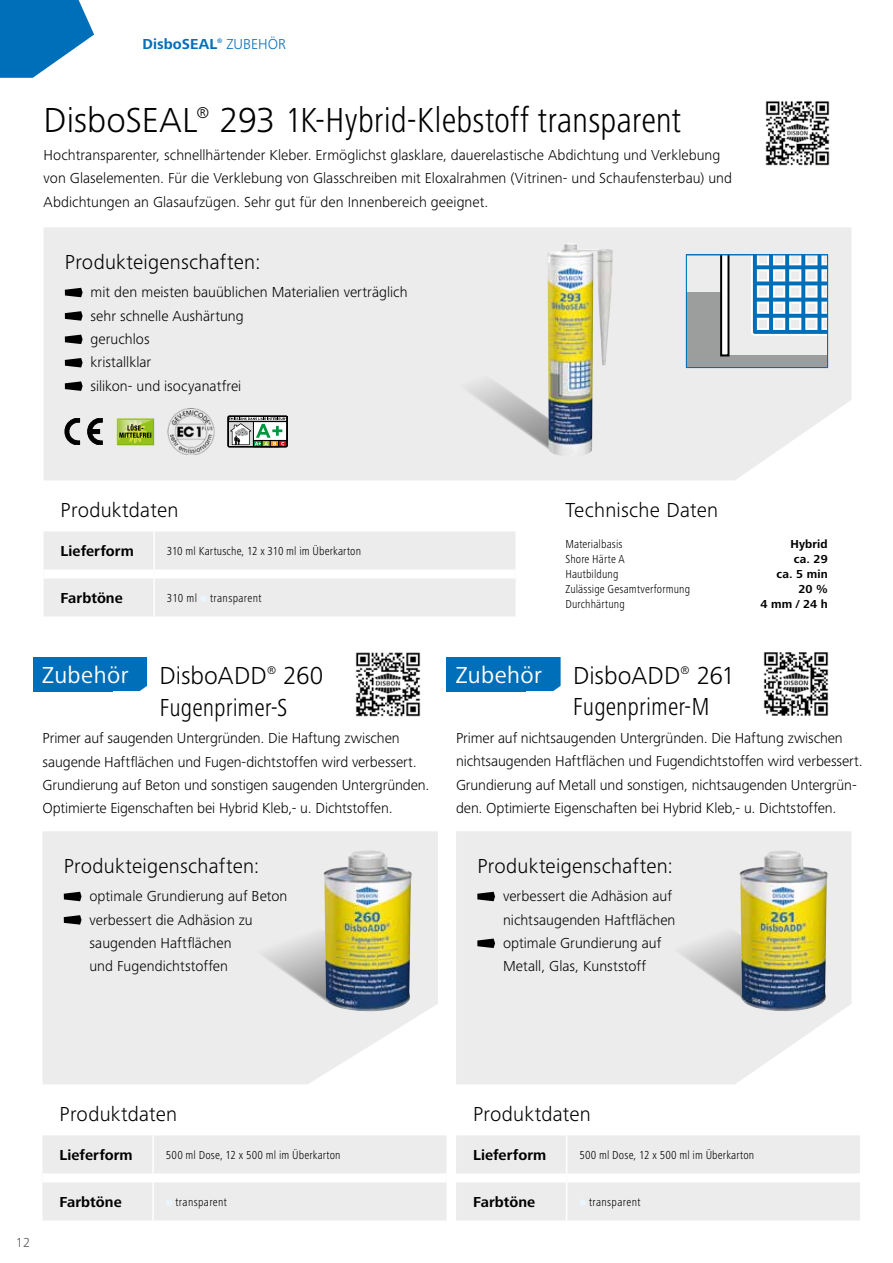
<style>
.page{position:relative;width:893px;height:1263px;background:#fff}
.page>*{position:absolute;margin:0;border:0;box-sizing:border-box;transform-origin:0 0}
.t1{font:300 condensed 36px "Frutiger Next LTW1 G";color:#000}
.t2{font:300 condensed 25.5px/31.5px "Frutiger Next LTW1 G";color:#000}
.t3{font:24px "Frutiger Next LTW1 G";letter-spacing:.02em;color:#fff}
.t4{font:300 21px "Frutiger Next LTW1 G";letter-spacing:.01em;color:#000}
.t5{font:300 15px/23.4px "Frutiger Next LTW1 G";color:#000}
.t6{font:700 15px "Frutiger Next LTW1 G";letter-spacing:.005em;color:#000}
.t7{font:700 15px "Frutiger Next LTW1 G";letter-spacing:.005em;color:#006fb9}
.t8{font:300 15px "Frutiger Next LTW1 G";letter-spacing:.005em;color:#006fb9}
.t9{font:300 13.5px "Frutiger Next LTW1 G";color:#565656}
.t10{font:300 condensed 12px "Frutiger Next LTW1 G";letter-spacing:.01em;color:#000}
.t11{font:300 condensed 12px "Frutiger Next LTW1 G";letter-spacing:.03em;color:#000}
.t12{font:700 12px "Frutiger Next LTW1 G";letter-spacing:.01em;color:#000}
.t13{font:700 6.75px "Frutiger Next LTW1 G";color:#006fb9}
.s1{font-stretch:normal}
.s2{font-weight:400;font-stretch:normal;font-size:24px;color:#fff}
</style>
<div class="page">
<svg style="left:0;top:0;width:94px;height:78px"></svg>
<div style="left:43px;top:831px;width:395px;height:253px;background:#ececed"></div>
<div style="left:456px;top:831px;width:395px;height:253px;background:#ececed"></div>
<div style="left:44px;top:227px;width:807px;height:253px;background:#ececed"></div>
<img style="left:355px;top:653px;width:66px;height:64px">
<img style="left:763px;top:652px;width:66px;height:64px">
<img style="left:765px;top:101px;width:65px;height:65px">
<svg style="left:251px;top:926px;width:72px;height:79px;background:#ddd"></svg>
<img style="left:323px;top:850px;width:89px;height:163px">
<svg style="left:668px;top:925px;width:71px;height:77px;background:#dcdcdd"></svg>
<img style="left:739px;top:850px;width:89px;height:162px">
<svg style="left:453px;top:372px;width:94px;height:82px;background:#dededf"></svg>
<img style="left:547px;top:243px;width:66px;height:214px">
<svg style="left:688px;top:256px;width:138px;height:110px;background:#acbfcc"></svg>
<div style="left:686px;top:254px;width:142px;height:114px;border:1px solid #006fb9"></div>
<svg style="left:64px;top:892px;width:18px;height:9px"></svg>
<svg style="left:64px;top:915px;width:18px;height:10px"></svg>
<svg style="left:477px;top:892px;width:18px;height:9px"></svg>
<svg style="left:477px;top:938px;width:18px;height:10px"></svg>
<div style="left:43px;top:1135px;width:403px;height:85px;background:#ececed"></div>
<hr style="left:152px;top:1135px;width:2px;height:38px;background:#fff">
<div style="left:43px;top:1173px;width:110px;height:9px;background:#fff"></div>
<div style="left:153px;top:1173px;width:293px;height:9px;background:#fff"></div>
<hr style="left:152px;top:1182px;width:2px;height:38px;background:#fff">
<div style="left:166px;top:1199px;width:6px;height:7px;background:#eaf6fe;border-radius:50%"></div>
<div style="left:456px;top:1135px;width:404px;height:85px;background:#ececed"></div>
<hr style="left:566px;top:1135px;width:1px;height:38px;background:#fff">
<div style="left:456px;top:1173px;width:111px;height:9px;background:#fff"></div>
<div style="left:567px;top:1173px;width:293px;height:9px;background:#fff"></div>
<hr style="left:566px;top:1182px;width:1px;height:38px;background:#fff">
<div style="left:579px;top:1199px;width:7px;height:7px;background:#eaf6fe;border-radius:50%"></div>
<svg style="left:526px;top:657px;width:35px;height:34px"></svg>
<div style="left:446px;top:657px;width:80px;height:34px;background:#006fb9"></div>
<svg style="left:112px;top:657px;width:35px;height:34px"></svg>
<div style="left:33px;top:657px;width:79px;height:34px;background:#006fb9"></div>
<svg style="left:65px;top:288px;width:18px;height:9px"></svg>
<svg style="left:65px;top:311px;width:18px;height:10px"></svg>
<svg style="left:65px;top:335px;width:18px;height:9px"></svg>
<svg style="left:65px;top:358px;width:18px;height:9px"></svg>
<svg style="left:65px;top:381px;width:18px;height:10px"></svg>
<div style="left:44px;top:531px;width:472px;height:85px;background:#ececed"></div>
<hr style="left:153px;top:531px;width:2px;height:38px;background:#fff">
<div style="left:44px;top:569px;width:110px;height:9px;background:#fff"></div>
<div style="left:154px;top:569px;width:362px;height:9px;background:#fff"></div>
<hr style="left:153px;top:578px;width:2px;height:38px;background:#fff">
<div style="left:200px;top:595px;width:7px;height:7px;background:#eaf6fe;border-radius:50%"></div>
<div style="left:65px;top:418px;width:37px;height:27px;background:#ececed"></div>
<svg style="left:65px;top:418px;width:15px;height:27px"></svg>
<svg style="left:87px;top:418px;width:15px;height:27px"></svg>
<svg style="left:228px;top:416px;width:59px;height:31px"></svg>
<img style="left:161px;top:409px;width:60px;height:45px">
<img style="left:117px;top:418px;width:37px;height:27px">
<img style="left:118px;top:420px;width:34px;height:21px">
<svg style="left:119px;top:420px;width:32px;height:23px"></svg>
<p class="t7" style="left:142px;top:35px;width:76px">DisboSEAL</p>
<p class="t13" style="left:217px;top:37px;width:7px">®</p>
<p class="t8" style="left:226px;top:35px;width:61px">ZUBEHÖR</p>
<h1 class="t1" style="left:44px;top:100px;width:639px"><span class="s1">DisboSEAL</span><sup>®</sup> <span class="s1">293</span> 1K-Hybrid-Klebstoff transparent</h1>
<p class="t5" style="left:44px;top:143px;width:690px">Hochtransparenter, schnellhärtender Kleber. Ermöglichst glasklare, dauerelastische Abdichtung und Verklebung von Glaselementen. Für die Verklebung von Glasschreiben mit Eloxalrahmen (Vitrinen- und Schaufensterbau) und<br>Abdichtungen an Glasaufzügen. Sehr gut für den Innenbereich geeignet.</p>
<h3 class="t4" style="left:65px;top:250px;width:197px">Produkteigenschaften:</h3>
<p class="t5" style="left:91px;top:281px;width:319px">mit den meisten bauüblichen Materialien verträglich sehr schnelle Aushärtung<br>geruchlos<br>kristallklar<br>silikon- und isocyanatfrei</p>
<h3 class="t4" style="left:61px;top:498px;width:119px">Produktdaten</h3>
<p class="t6" style="left:61px;top:542px;width:75px">Lieferform</p>
<p class="t10" style="left:167px;top:544px;width:196px">310 ml Kartusche, 12 x 310 ml im Überkarton</p>
<p class="t6" style="left:61px;top:589px;width:64px">Farbtöne</p>
<p class="t11" style="left:167px;top:591px;width:96px">310 ml transparent</p>
<h3 class="t4" style="left:565px;top:498px;width:154px">Technische Daten</h3>
<p class="t10" style="left:565px;top:538px;width:59px">Materialbasis</p>
<p class="t12" style="left:790px;top:538px;width:39px">Hybrid</p>
<p class="t10" style="left:565px;top:553px;width:61px">Shore Härte A</p>
<p class="t12" style="left:794px;top:553px;width:35px">ca. 29</p>
<p class="t10" style="left:565px;top:568px;width:55px">Hautbildung</p>
<p class="t12" style="left:776px;top:568px;width:53px">ca. 5 min</p>
<p class="t10" style="left:565px;top:583px;width:126px">Zulässige Gesamtverformung</p>
<p class="t12" style="left:798px;top:583px;width:31px">20 %</p>
<p class="t10" style="left:565px;top:598px;width:61px">Durchhärtung</p>
<p class="t12" style="left:760px;top:598px;width:69px">4 mm / 24 h</p>
<h3 class="t3" style="left:42px;top:661px;width:88px">Zubehör</h3>
<h2 class="t2" style="left:573px;top:659px;width:164px;text-indent:-117px"><span class="s2">Zubehör</span> <span class="s1">DisboADD</span><sup>®</sup> <span class="s1">261<br></span>Fugenprimer-M</h2>
<p class="t5" style="left:456px;top:726px;width:408px">Primer auf nichtsaugenden Untergründen. Die Haftung zwischen nichtsaugenden Haftflächen und Fugendichtstoffen wird verbessert.<br>Grundierung auf Metall und sonstigen, nichtsaugenden Untergrün&shy;den. Optimierte Eigenschaften bei Hybrid Kleb,- u. Dichtstoffen.</p>
<h2 class="t2" style="left:159px;top:660px;width:166px"><span class="s1">DisboADD</span><sup>®</sup> <span class="s1">260<br></span>Fugenprimer-S</h2>
<p class="t5" style="left:43px;top:726px;width:388px">Primer auf saugenden Untergründen. Die Haftung zwischen saugende Haftflächen und Fugen-dichtstoffen wird verbessert.<br>Grundierung auf Beton und sonstigen saugenden Untergründen.<br>Optimierte Eigenschaften bei Hybrid Kleb,- u. Dichtstoffen.</p>
<h3 class="t4" style="left:64px;top:854px;width:197px">Produkteigenschaften:</h3>
<h3 class="t4" style="left:477px;top:854px;width:197px">Produkteigenschaften:</h3>
<p class="t5" style="left:89px;top:884px;width:200px">optimale Grundierung auf Beton verbessert die Adhäsion zu saugenden Haftflächen<br>und Fugendichtstoffen</p>
<p class="t5" style="left:503px;top:884px;width:174px">verbessert die Adhäsion auf nichtsaugenden Haftflächen optimale Grundierung auf<br>Metall, Glas, Kunststoff</p>
<p class="t9" style="left:16px;top:1235px;width:16px">12</p>
<h3 class="t4" style="left:60px;top:1102px;width:119px">Produktdaten</h3>
<h3 class="t4" style="left:473px;top:1102px;width:119px">Produktdaten</h3>
<p class="t6" style="left:60px;top:1146px;width:75px">Lieferform</p>
<p class="t10" style="left:166px;top:1148px;width:176px">500 ml Dose, 12 x 500 ml im Überkarton</p>
<p class="t6" style="left:60px;top:1193px;width:64px">Farbtöne</p>
<p class="t11" style="left:175px;top:1195px;width:53px">transparent</p>
<p class="t6" style="left:473px;top:1146px;width:75px">Lieferform</p>
<p class="t10" style="left:579px;top:1148px;width:176px">500 ml Dose, 12 x 500 ml im Überkarton</p>
<p class="t6" style="left:473px;top:1193px;width:64px">Farbtöne</p>
<p class="t11" style="left:589px;top:1195px;width:53px">transparent</p>
</div>
